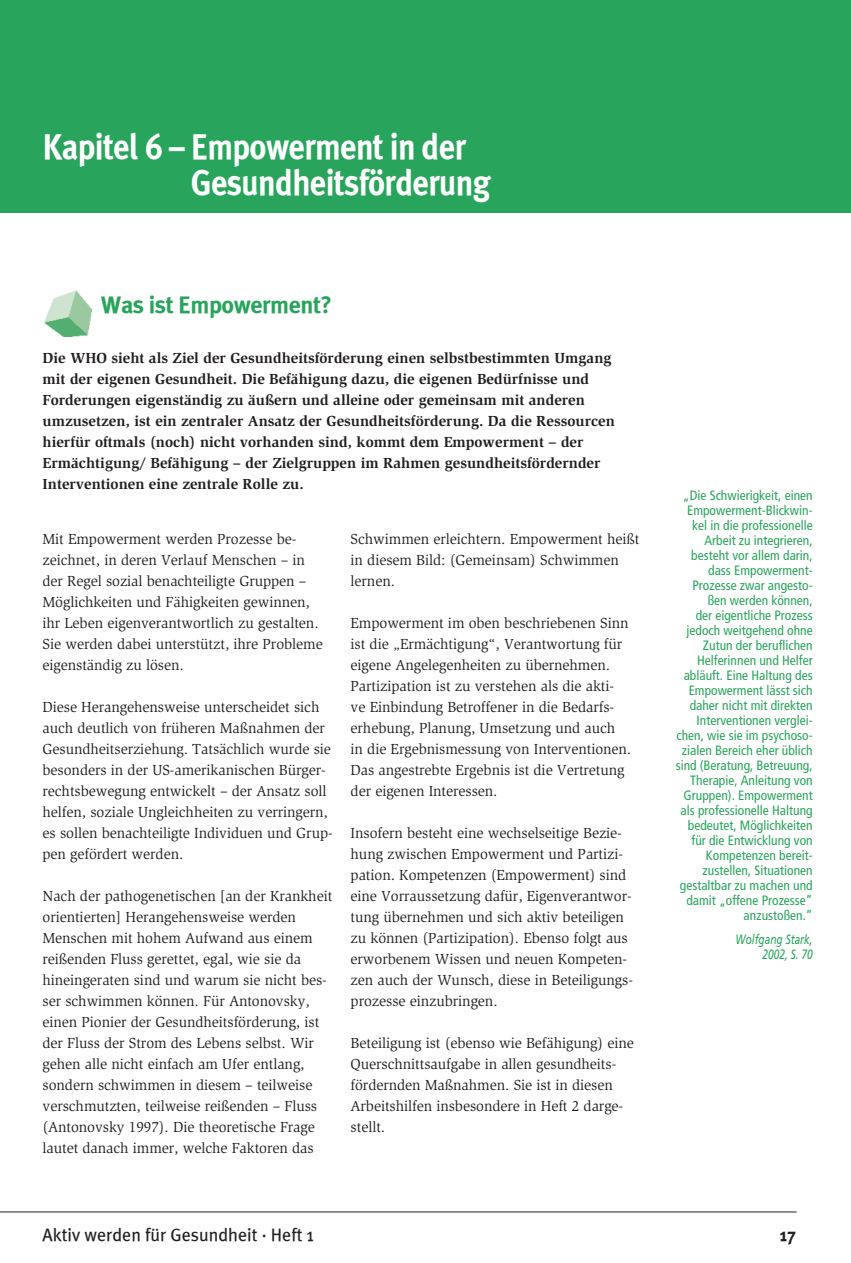
<style>
.page{position:relative;width:851px;height:1263px;background:#fff}
.page>*{position:absolute;margin:0;border:0;box-sizing:border-box;transform-origin:0 0}
.t1{font:700 36px/36px "Meta Plus";letter-spacing:-.02em;color:#fff;scale:.9 1}
.t2{font:700 24px "Meta Plus";letter-spacing:-.02em;color:#29a45c}
.t3{font:18px "Meta Plus";color:#231f20}
.t4{font:700 18px "Meta Plus";color:#231f20}
.t5{font:15px/21px "Slimbach";letter-spacing:-.005em;color:#231f20}
.t6{font:700 15px/21px "Slimbach";color:#231f20}
.t7{font:condensed 13.5px/15px "Frutiger";color:#29a45c;text-align:right}
.t8{font:italic 13.5px/15px "Frutiger";color:#29a45c;text-align:right;scale:.75 1}
</style>
<div class="page">
<div style="left:0;top:0;width:850px;height:213px;background:#29a45c"></div>
<hr style="left:0;top:1211px;width:796px;height:1px;background:#231f20">
<img style="left:45px;top:290px;width:46px;height:47px">
<h1 class="t1" style="left:191px;top:128px;width:334px;text-indent:-148px">Kapitel 6 – Empowerment in der<br>Gesundheitsförderung</h1>
<h2 class="t2" style="left:101px;top:290px;width:233px">Was ist Empowerment?</h2>
<p class="t6" style="left:43px;top:347px;width:574px">Die WHO sieht als Ziel der Gesundheitsförderung einen selbstbestimmten Umgang mit der eigenen Gesundheit. Die Befähigung dazu, die eigenen Bedürfnisse und Forderungen eigenständig zu äußern und alleine oder gemeinsam mit anderen umzusetzen, ist ein zentraler Ansatz der Gesundheitsförderung. Da die Ressourcen hierfür oftmals (noch) nicht vorhanden sind, kommt dem Empowerment – der Ermächtigung/ Befähigung – der Zielgruppen im Rahmen gesundheitsfördernder Interventionen eine zentrale Rolle zu.</p>
<p class="t5" style="left:43px;top:529px;width:282px">Mit Empowerment werden Prozesse be&shy;zeichnet, in deren Verlauf Menschen – in der Regel sozial benachteiligte Gruppen – Möglichkeiten und Fähigkeiten gewinnen, ihr Leben eigenverantwortlich zu gestalten.<br>Sie werden dabei unterstützt, ihre Probleme eigenständig zu lösen.</p>
<p class="t5" style="left:43px;top:697px;width:290px">Diese Herangehensweise unterscheidet sich auch deutlich von früheren Maßnahmen der Gesundheitserziehung. Tatsächlich wurde sie besonders in der US-amerikanischen Bürger&shy;rechtsbewegung entwickelt – der Ansatz soll helfen, soziale Ungleichheiten zu verringern, es sollen benachteiligte Individuen und Grup&shy;pen gefördert werden.</p>
<p class="t5" style="left:43px;top:886px;width:291px">Nach der pathogenetischen [an der Krankheit orientierten] Herangehensweise werden Menschen mit hohem Aufwand aus einem reißenden Fluss gerettet, egal, wie sie da hineingeraten sind und warum sie nicht bes&shy;ser schwimmen können. Für Antonovsky, einen Pionier der Gesundheitsförderung, ist der Fluss der Strom des Lebens selbst. Wir gehen alle nicht einfach am Ufer entlang, sondern schwimmen in diesem – teilweise verschmutzten, teilweise reißenden – Fluss (Antonovsky 1997). Die theoretische Frage lautet danach immer, welche Faktoren das</p>
<p class="t5" style="left:350px;top:529px;width:290px">Schwimmen erleichtern. Empowerment heißt in diesem Bild: (Gemeinsam) Schwimmen lernen.</p>
<p class="t5" style="left:350px;top:613px;width:282px">Empowerment im oben beschriebenen Sinn ist die „Ermächtigung“, Verantwortung für eigene Angelegenheiten zu übernehmen.<br>Partizipation ist zu verstehen als die akti&shy;ve Einbindung Betroffener in die Bedarfs&shy;erhebung, Planung, Umsetzung und auch in die Ergebnismessung von Interventionen.<br>Das angestrebte Ergebnis ist die Vertretung der eigenen Interessen.</p>
<p class="t5" style="left:350px;top:823px;width:282px">Insofern besteht eine wechselseitige Bezie&shy;hung zwischen Empowerment und Partizi&shy;pation. Kompetenzen (Empowerment) sind eine Vorraussetzung dafür, Eigenverantwor&shy;tung übernehmen und sich aktiv beteiligen zu können (Partizipation). Ebenso folgt aus erworbenem Wissen und neuen Kompeten&shy;zen auch der Wunsch, diese in Beteiligungs&shy;prozesse einzubringen.</p>
<p class="t5" style="left:350px;top:1033px;width:285px">Beteiligung ist (ebenso wie Befähigung) eine Querschnittsaufgabe in allen gesundheits&shy;fördernden Maßnahmen. Sie ist in diesen Arbeitshilfen insbesondere in Heft 2 darge&shy;stellt.</p>
<p class="t7" style="left:675px;top:488px;width:138px">„Die Schwierigkeit, einen<br>Empowerment-Blickwin&shy;kel in die professionelle<br>Arbeit zu integrieren, besteht vor allem darin, dass Empowerment-<br>Prozesse zwar angesto&shy;ßen werden können,<br>der eigentliche Prozess jedoch weitgehend ohne<br>Zutun der beruflichen<br>Helferinnen und Helfer abläuft. Eine Haltung des<br>Empowerment lässt sich daher nicht mit direkten<br>Interventionen verglei&shy;chen, wie sie im psychoso&shy;zialen Bereich eher üblich sind (Beratung, Betreuung,<br>Therapie, Anleitung von<br>Gruppen). Empowerment als professionelle Haltung bedeutet, Möglichkeiten für die Entwicklung von<br>Kompetenzen bereit&shy;zustellen, Situationen gestaltbar zu machen und damit „offene Prozesse” anzustoßen.”</p>
<p class="t8" style="left:735px;top:931px;width:104px">Wolfgang Stark,<br>2002, S. 70</p>
<p class="t3" style="left:43px;top:1225px;width:273px">Aktiv werden für Gesundheit · Heft 1</p>
<p class="t4" style="left:779px;top:1225px;width:17px">17</p>
</div>
